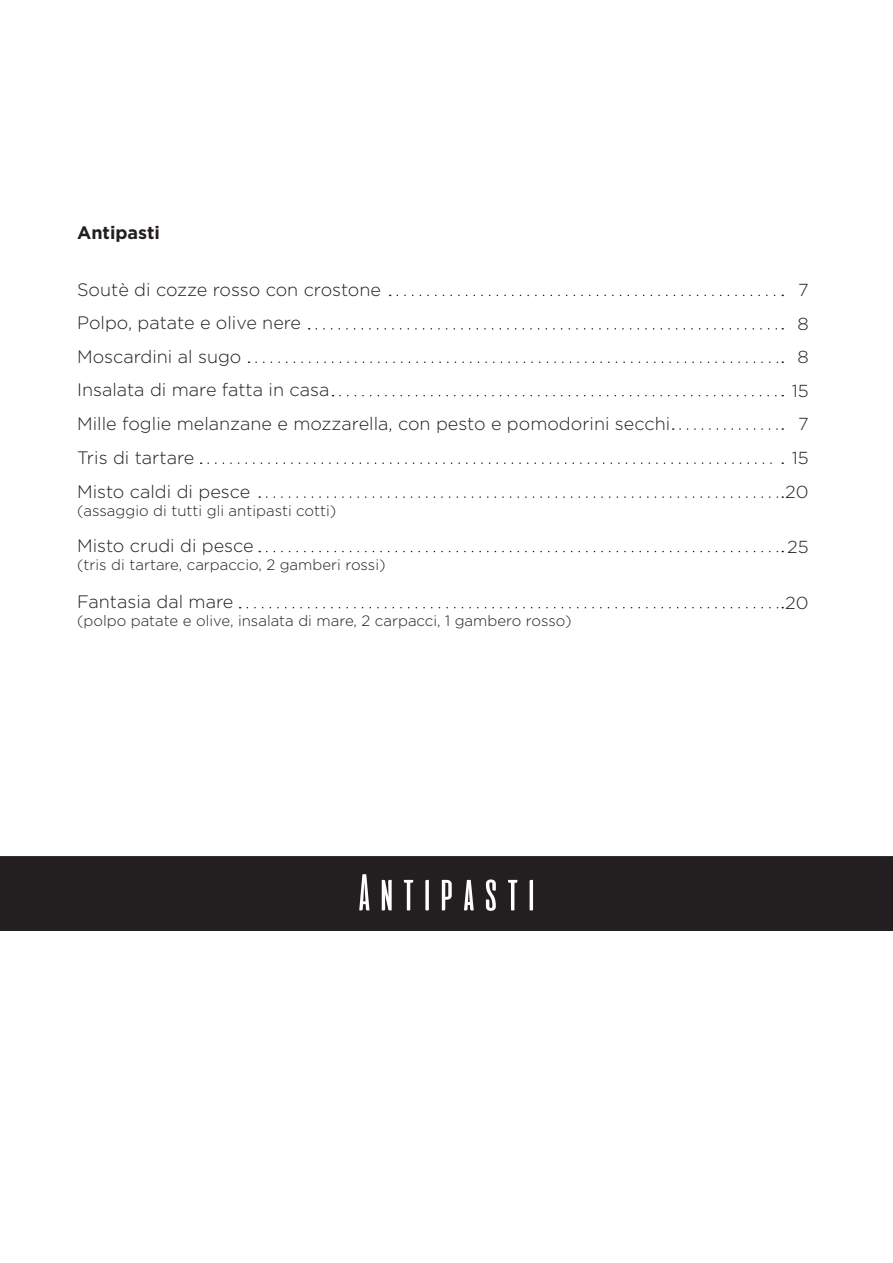
<style>
.page{position:relative;width:893px;height:1263px;background:#fff}
.page>*{position:absolute;margin:0;border:0;box-sizing:border-box;transform-origin:0 0}
.t1{font:51.75px "aliensandcows";color:#fff}
.t2{font:300 18px "Gotham";color:#231f20}
.t3{font:700 18px "Gotham";color:#231f20}
.t4{font:300 17.4px "Gotham";color:#231f20;scale:1.04 1}
.t5{font:300 15px "Gotham";color:#231f20}
</style>
<div class="page">
<svg style="left:208px;top:462px;width:575px;height:2px"></svg>
<svg style="left:397px;top:295px;width:386px;height:1px"></svg>
<svg style="left:316px;top:328px;width:467px;height:2px"></svg>
<svg style="left:256px;top:361px;width:527px;height:2px"></svg>
<svg style="left:340px;top:395px;width:443px;height:1px"></svg>
<svg style="left:680px;top:428px;width:103px;height:2px"></svg>
<svg style="left:267px;top:496px;width:516px;height:2px"></svg>
<svg style="left:267px;top:551px;width:516px;height:1px"></svg>
<svg style="left:247px;top:607px;width:536px;height:1px"></svg>
<div style="left:0;top:857px;width:893px;height:74px;background:#231f20"></div>
<p class="t3" style="left:77px;top:222px;width:84px">Antipasti</p>
<p class="t2" style="left:77px;top:280px;width:305px">Soutè di cozze rosso con crostone</p>
<p class="t4" style="left:798px;top:281px;width:12px">7</p>
<p class="t2" style="left:77px;top:313px;width:225px">Polpo, patate e olive nere</p>
<p class="t4" style="left:797px;top:314px;width:12px">8</p>
<p class="t2" style="left:77px;top:347px;width:166px">Moscardini al sugo</p>
<p class="t4" style="left:797px;top:348px;width:12px">8</p>
<p class="t2" style="left:77px;top:380px;width:254px">Insalata di mare fatta in casa</p>
<p class="t4" style="left:792px;top:381px;width:18px">15</p>
<p class="t2" style="left:77px;top:413px;width:595px">Mille foglie melanzane e mozzarella, con pesto e pomodorini secchi</p>
<p class="t4" style="left:798px;top:414px;width:12px">7</p>
<p class="t2" style="left:77px;top:447px;width:119px">Tris di tartare</p>
<p class="t4" style="left:792px;top:448px;width:18px">15</p>
<p class="t2" style="left:77px;top:481px;width:175px">Misto caldi di pesce</p>
<p class="t4" style="left:785px;top:482px;width:24px">20</p>
<p class="t5" style="left:77px;top:502px;width:261px">(assaggio di tutti gli antipasti cotti)</p>
<p class="t2" style="left:77px;top:536px;width:178px">Misto crudi di pesce</p>
<p class="t4" style="left:787px;top:537px;width:22px">25</p>
<p class="t5" style="left:77px;top:556px;width:310px">(tris di tartare, carpaccio, 2 gamberi rossi)</p>
<p class="t2" style="left:77px;top:592px;width:158px">Fantasia dal mare</p>
<p class="t4" style="left:785px;top:593px;width:24px">20</p>
<p class="t5" style="left:77px;top:613px;width:496px">(polpo patate e olive, insalata di mare, 2 carpacci, 1 gambero rosso)</p>
<h1 class="t1" style="left:353px;top:865px;width:188px">Antipasti</h1>
</div>
